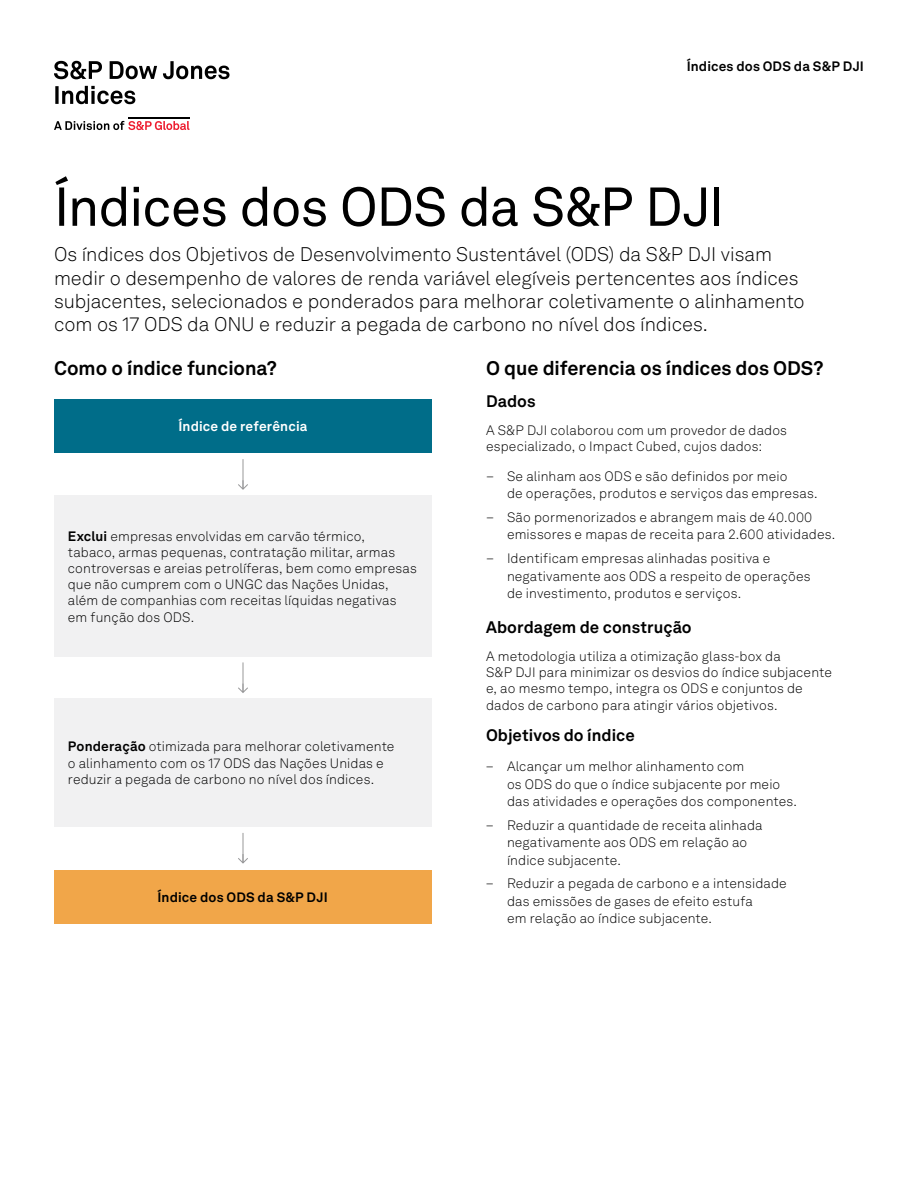
<style>
.page{position:relative;width:918px;height:1188px;background:#fff}
.page>*{position:absolute;margin:0;border:0;box-sizing:border-box;transform-origin:0 0}
.t1{font:54px "Akkurat LL";letter-spacing:-.02em;color:#000}
.t2{font:300 19.5px/23.4px "Akkurat LL";letter-spacing:-.005em;color:#000}
.t3{font:700 19.5px "Akkurat LL";color:#000}
.t4{font:700 16.5px "Akkurat LL";letter-spacing:.005em;color:#000}
.t5{font:300 13.5px/16.2px "Akkurat LL";letter-spacing:.01em;color:#000}
.t6{font:700 13.5px "Akkurat LL";letter-spacing:.01em;color:#000}
.t7{font:700 13.5px "Akkurat LL";letter-spacing:.01em;color:#fff}
.s1{font-weight:700}
</style>
<div class="page">
<hr style="left:128px;top:117px;width:62px;height:1px;background:#000">
<svg style="left:54px;top:121px;width:136px;height:9px"></svg>
<svg style="left:54px;top:61px;width:176px;height:43px"></svg>
<div style="left:54px;top:399px;width:378px;height:54px;background:#006d89"></div>
<div style="left:54px;top:870px;width:377px;height:54px;background:#f1a649"></div>
<div style="left:54px;top:495px;width:378px;height:162px;background:#f1f1f2"></div>
<div style="left:54px;top:698px;width:378px;height:129px;background:#f1f1f2"></div>
<svg style="left:238px;top:480px;width:10px;height:10px"></svg>
<hr style="left:243px;top:459px;width:1px;height:30px;background:#989899">
<svg style="left:238px;top:683px;width:10px;height:10px"></svg>
<hr style="left:243px;top:662px;width:1px;height:30px;background:#989899">
<svg style="left:238px;top:833px;width:10px;height:31px"></svg>
<p class="t6" style="left:687px;top:55px;width:179px">Índices dos ODS da S&amp;P DJI</p>
<h1 class="t1" style="left:54px;top:167px;width:672px">Índices dos ODS da S&amp;P DJI</h1>
<p class="t2" style="left:54px;top:242px;width:752px">Os índices dos Objetivos de Desenvolvimento Sustentável (ODS) da S&amp;P DJI visam medir o desempenho de valores de renda variável elegíveis pertencentes aos índices subjacentes, selecionados e ponderados para melhorar coletivamente o alinhamento com os 17 ODS da ONU e reduzir a pegada de carbono no nível dos índices.</p>
<h2 class="t3" style="left:54px;top:353px;width:225px">Como o índice funciona?</h2>
<h2 class="t3" style="left:486px;top:353px;width:339px">O que diferencia os índices dos ODS?</h2>
<p class="t4" style="left:486px;top:388px;width:51px">Dados</p>
<p class="t5" style="left:486px;top:422px;width:303px">A S&amp;P DJI colaborou com um provedor de dados especializado, o Impact Cubed, cujos dados:</p>
<p class="t5" style="left:507px;top:467px;width:312px;line-height:17.5px;text-indent:-21px">– Se alinham aos ODS e são definidos por meio<br>de operações, produtos e serviços das empresas.</p>
<p class="t5" style="left:507px;top:508px;width:330px;line-height:17.5px;text-indent:-21px">– São pormenorizados e abrangem mais de 40.000 emissores e mapas de receita para 2.600 atividades.</p>
<p class="t5" style="left:507px;top:549px;width:305px;line-height:17.5px;text-indent:-21px">– Identificam empresas alinhadas positiva e negativamente aos ODS a respeito de operações de investimento, produtos e serviços.</p>
<p class="t4" style="left:486px;top:614px;width:207px">Abordagem de construção</p>
<p class="t5" style="left:486px;top:648px;width:348px">A metodologia utiliza a otimização glass-box da<br>S&amp;P DJI para minimizar os desvios do índice subjacente e, ao mesmo tempo, integra os ODS e conjuntos de dados de carbono para atingir vários objetivos.</p>
<p class="t4" style="left:486px;top:723px;width:150px">Objetivos do índice</p>
<p class="t5" style="left:507px;top:757px;width:292px;line-height:17.5px;text-indent:-21px">– Alcançar um melhor alinhamento com<br>os ODS do que o índice subjacente por meio das atividades e operações dos componentes.</p>
<p class="t5" style="left:507px;top:816px;width:257px;line-height:17.5px;text-indent:-21px">– Reduzir a quantidade de receita alinhada negativamente aos ODS em relação ao índice subjacente.</p>
<p class="t5" style="left:507px;top:874px;width:281px;line-height:17.5px;text-indent:-21px">– Reduzir a pegada de carbono e a intensidade das emissões de gases de efeito estufa<br>em relação ao índice subjacente.</p>
<p class="t7" style="left:178px;top:416px;width:131px">Índice de referência</p>
<p class="t5" style="left:68px;top:528px;width:351px"><span class="s1">Exclui</span> empresas envolvidas em carvão térmico,<br>tabaco, armas pequenas, contratação militar, armas controversas e areias petrolíferas, bem como empresas que não cumprem com o UNGC das Nações Unidas, além de companhias com receitas líquidas negativas em função dos ODS.</p>
<p class="t5" style="left:68px;top:738px;width:328px"><span class="s1">Ponderação</span> otimizada para melhorar coletivamente o alinhamento com os 17 ODS das Nações Unidas e reduzir a pegada de carbono no nível dos índices.</p>
<p class="t6" style="left:157px;top:887px;width:172px">Índice dos ODS da S&amp;P DJI</p>
</div>
